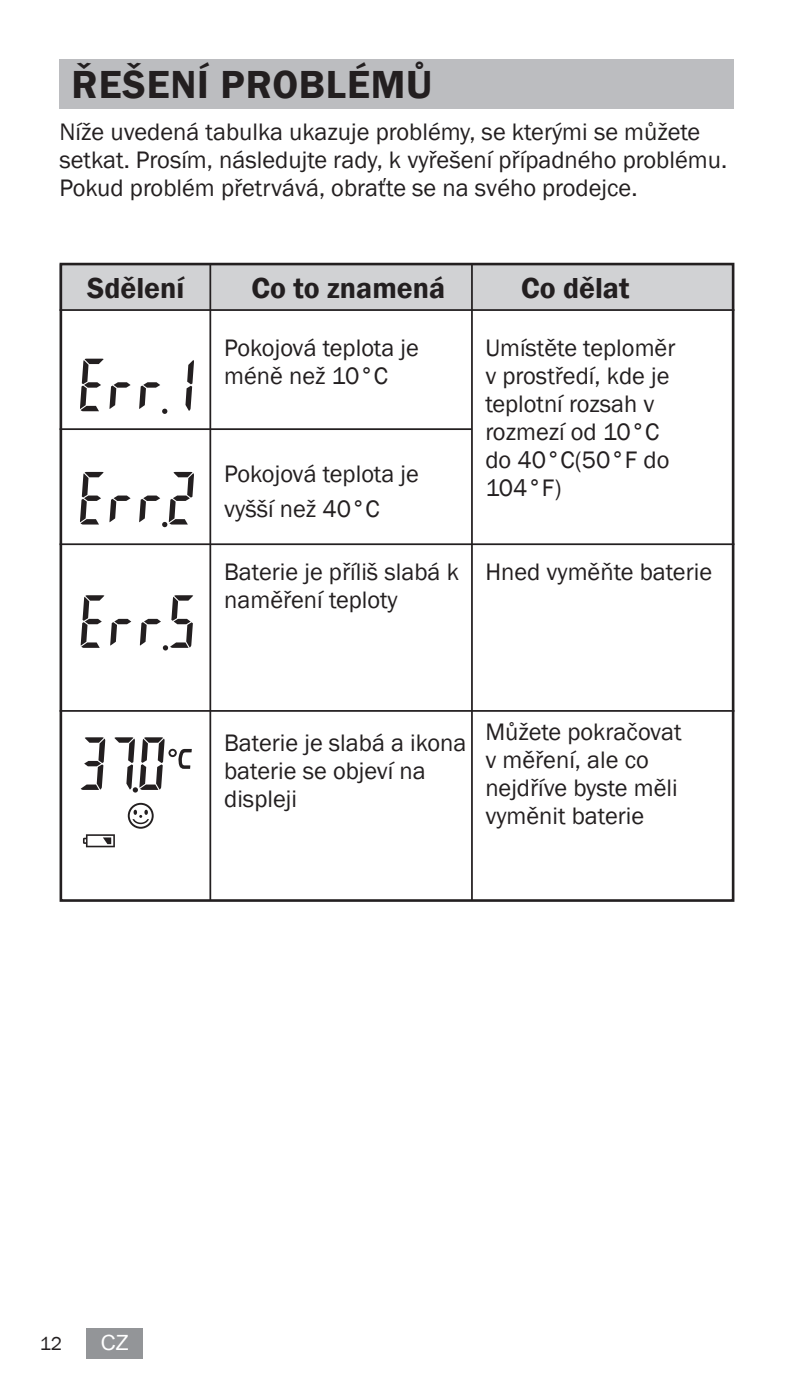
<style>
.page{position:relative;width:794px;height:1389px;background:#fff}
.page>*{position:absolute;margin:0;border:0;box-sizing:border-box;transform-origin:0 0}
.t1{font:600 40.25px "Franklin Gothic";letter-spacing:.02em;color:#231f20}
.t2{font:600 29.75px "Franklin Gothic";color:#231f20}
.t3{font:24.5px/28px "Franklin Gothic";color:#231f20}
.t4{font:21px "Arial";color:#fff}
.t5{font:19.25px "Franklin Gothic";color:#231f20}
</style>
<div class="page">
<div style="left:86px;top:1328px;width:56px;height:31px;background:#939598"></div>
<div style="left:60px;top:60px;width:674px;height:49px;background:#bcbdc0"></div>
<svg style="left:80px;top:359px;width:51px;height:52px"></svg>
<svg style="left:139px;top:382px;width:28px;height:32px"></svg>
<svg style="left:185px;top:360px;width:9px;height:51px"></svg>
<svg style="left:80px;top:472px;width:51px;height:53px"></svg>
<svg style="left:139px;top:472px;width:55px;height:55px"></svg>
<svg style="left:110px;top:619px;width:21px;height:27px"></svg>
<svg style="left:81px;top:595px;width:23px;height:53px"></svg>
<svg style="left:140px;top:595px;width:53px;height:56px"></svg>
<svg style="left:81px;top:737px;width:24px;height:53px"></svg>
<svg style="left:128px;top:803px;width:26px;height:26px"></svg>
<svg style="left:83px;top:834px;width:32px;height:13px"></svg>
<svg style="left:114px;top:737px;width:78px;height:56px"></svg>
<div style="left:60px;top:264px;width:674px;height:47px;background:#d1d2d4"></div>
<div style="left:60px;top:263px;width:674px;height:639px;border:3px solid #231f20"></div>
<hr style="left:60px;top:309px;width:674px;height:2px;background:#231f20">
<hr style="left:60px;top:543px;width:674px;height:2px;background:#231f20">
<hr style="left:60px;top:710px;width:674px;height:2px;background:#231f20">
<hr style="left:60px;top:428px;width:412px;height:2px;background:#231f20">
<hr style="left:209px;top:264px;width:2px;height:636px;background:#231f20">
<hr style="left:471px;top:264px;width:2px;height:636px;background:#231f20">
<h1 class="t1" style="left:71px;top:59px;width:362px">ŘEŠENÍ PROBLÉMŮ</h1>
<p class="t3" style="left:60px;top:118px;width:669px">Níže uvedená tabulka ukazuje problémy, se kterými se můžete setkat. Prosím, následujte rady, k vyřešení případného problému.<br>Pokud problém přetrvává, obraťte se na svého prodejce.</p>
<p class="t2" style="left:87px;top:270px;width:99px">Sdělení</p>
<p class="t2" style="left:251px;top:270px;width:195px">Co to znamená</p>
<p class="t3" style="left:224px;top:334px;width:196px">Pokojová teplota je méně než 10°C</p>
<p class="t3" style="left:224px;top:457px;width:196px;line-height:35px">Pokojová teplota je vyšší než 40°C</p>
<p class="t3" style="left:224px;top:558px;width:236px">Baterie je příliš slabá k naměření teploty</p>
<p class="t2" style="left:521px;top:270px;width:110px">Co dělat</p>
<p class="t3" style="left:485px;top:334px;width:192px">Umístěte teploměr v prostředí, kde je teplotní rozsah v rozmezí od 10°C do 40°C(50°F do<br>104°F)</p>
<p class="t3" style="left:485px;top:558px;width:228px">Hned vyměňte baterie</p>
<p class="t3" style="left:224px;top:730px;width:244px">Baterie je slabá a ikona baterie se objeví na displeji</p>
<p class="t3" style="left:485px;top:719px;width:198px">Můžete pokračovat v měření, ale co nejdříve byste měli vyměnit baterie</p>
<p class="t5" style="left:40px;top:1331px;width:24px">12</p>
<p class="t4" style="left:101px;top:1329px;width:29px">CZ</p>
</div>
